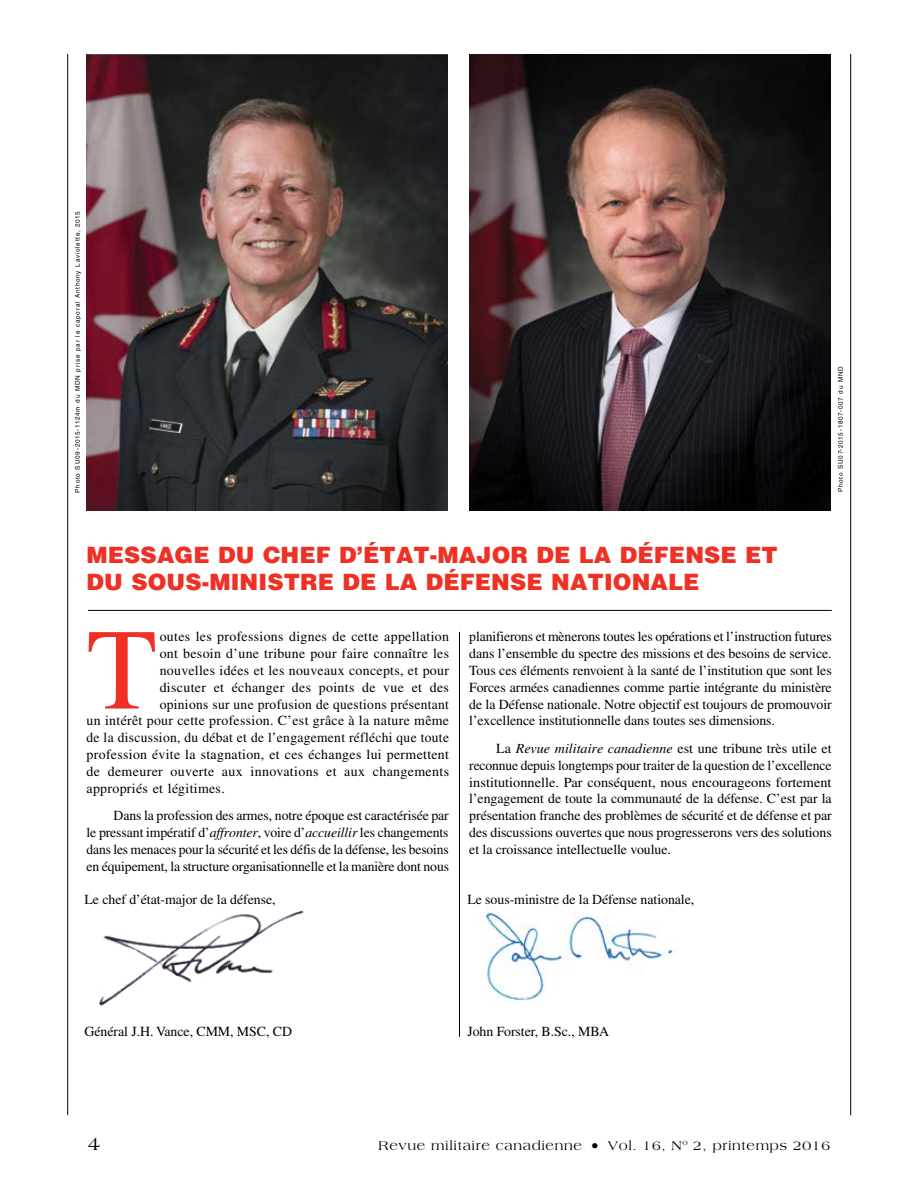
<style>
.page{position:relative;width:918px;height:1188px;background:#fff}
.page>*{position:absolute;margin:0;border:0;box-sizing:border-box;transform-origin:0 0}
.t1{font:115.35px "Times LT Std";color:#ee3124}
.t2{font:900 22.5px/27px "Helvetica LT Std";letter-spacing:.005em;color:#ee3124}
.t3{font:19.5px "Americana Std";color:#000}
.t4{font:13.8px/16.8px "Times LT Std";letter-spacing:.02em;color:#000;text-align:justify}
.t5{font:13.8px "Times LT Std";letter-spacing:-.005em;color:#000}
.t6{font:13.5px "Americana Std";letter-spacing:.05em;color:#000}
.t7{font:6.3px "Helvetica LT Std";letter-spacing:.125em;color:#000}
.s1{font-style:italic}
.s2{font-size:16.5px}
</style>
<div class="page">
<hr style="left:850px;top:54px;width:1px;height:1061px;background:#000">
<hr style="left:67px;top:54px;width:1px;height:1061px;background:#000">
<img style="left:469px;top:55px;width:361px;height:456px">
<img style="left:87px;top:55px;width:360px;height:456px">
<hr style="left:459px;top:632px;width:1px;height:405px;background:#000">
<hr style="left:88px;top:610px;width:744px;height:1px;background:#000">
<img style="left:99px;top:910px;width:205px;height:96px">
<img style="left:486px;top:907px;width:191px;height:96px">
<p class="t7" style="left:74px;top:493px;width:283px;rotate:-90deg">Photo SU09-2015-1124m du MDN prise par le caporal Anthony Laviolette, 2015</p>
<h2 class="t2" style="left:87px;top:541px;width:693px">MESSAGE DU CHEF D’ÉTAT-MAJOR DE LA DÉFENSE ET<br>DU SOUS-MINISTRE DE LA DÉFENSE NATIONALE</h2>
<p class="t7" style="left:837px;top:492px;width:128px;rotate:-90deg">Photo SU07-2015-1807-007 du MND</p>
<h1 class="t1" style="left:87px;top:605px;width:72px">T</h1>
<p class="t4" style="left:160px;top:628px;width:291px">outes les professions dignes de cette appellation</p>
<p class="t4" style="left:160px;top:645px;width:291px">ont besoin d’une tribune pour faire connaître les</p>
<p class="t4" style="left:160px;top:662px;width:291px">nouvelles idées et les nouveaux concepts, et pour</p>
<p class="t4" style="left:160px;top:679px;width:291px">discuter et échanger des points de vue et des</p>
<p class="t4" style="left:160px;top:695px;width:291px">opinions sur une profusion de questions présentant</p>
<p class="t4" style="left:87px;top:712px;width:364px">un intérêt pour cette profession. C’est grâce à la nature même</p>
<p class="t4" style="left:87px;top:729px;width:364px">de la discussion, du débat et de l’engagement réfléchi que toute</p>
<p class="t4" style="left:87px;top:746px;width:364px">profession évite la stagnation, et ces échanges lui permettent</p>
<p class="t4" style="left:87px;top:763px;width:364px">de demeurer ouverte aux innovations et aux changements</p>
<p class="t4" style="left:87px;top:779px;width:140px">appropriés et légitimes.</p>
<p class="t4" style="left:87px;top:807px;width:364px;text-indent:27px">Dans la profession des armes, notre époque est caractérisée par le pressant impératif d’<span class="s1">affronter</span>, voire d’<span class="s1">accueillir</span> les changements dans les menaces pour la sécurité et les défis de la défense, les besoins en équipement, la structure organisationnelle et la manière dont nous</p>
<p class="t5" style="left:85px;top:892px;width:193px">Le chef d’état-major de la défense,</p>
<p class="t4" style="left:469px;top:628px;width:364px">planifierons et mènerons toutes les opérations et l’instruction futures dans l’ensemble du spectre des missions et des besoins de service.<br>Tous ces éléments renvoient à la santé de l’institution que sont les Forces armées canadiennes comme partie intégrante du ministère de la Défense nationale. Notre objectif est toujours de promouvoir l’excellence institutionnelle dans toutes ses dimensions.</p>
<p class="t4" style="left:469px;top:740px;width:364px;text-indent:27px">La <span class="s1">Revue militaire canadienne</span> est une tribune très utile et reconnue depuis longtemps pour traiter de la question de l’excellence institutionnelle. Par conséquent, nous encourageons fortement l’engagement de toute la communauté de la défense. C’est par la présentation franche des problèmes de sécurité et de défense et par des discussions ouvertes que nous progresserons vers des solutions et la croissance intellectuelle voulue.</p>
<p class="t5" style="left:467px;top:892px;width:228px">Le sous-ministre de la Défense nationale,</p>
<p class="t5" style="left:85px;top:1024px;width:209px">Général J.H. Vance, CMM, MSC, CD</p>
<p class="t5" style="left:467px;top:1024px;width:143px">John Forster, B.Sc., MBA</p>
<h3 class="t3" style="left:88px;top:1132px;width:14px">4</h3>
<p class="t6" style="left:378px;top:1138px;width:453px">Revue militaire canadienne <span class="s2">•</span> Vol. 16, N<sup>o</sup> 2, printemps 2016</p>
</div>
